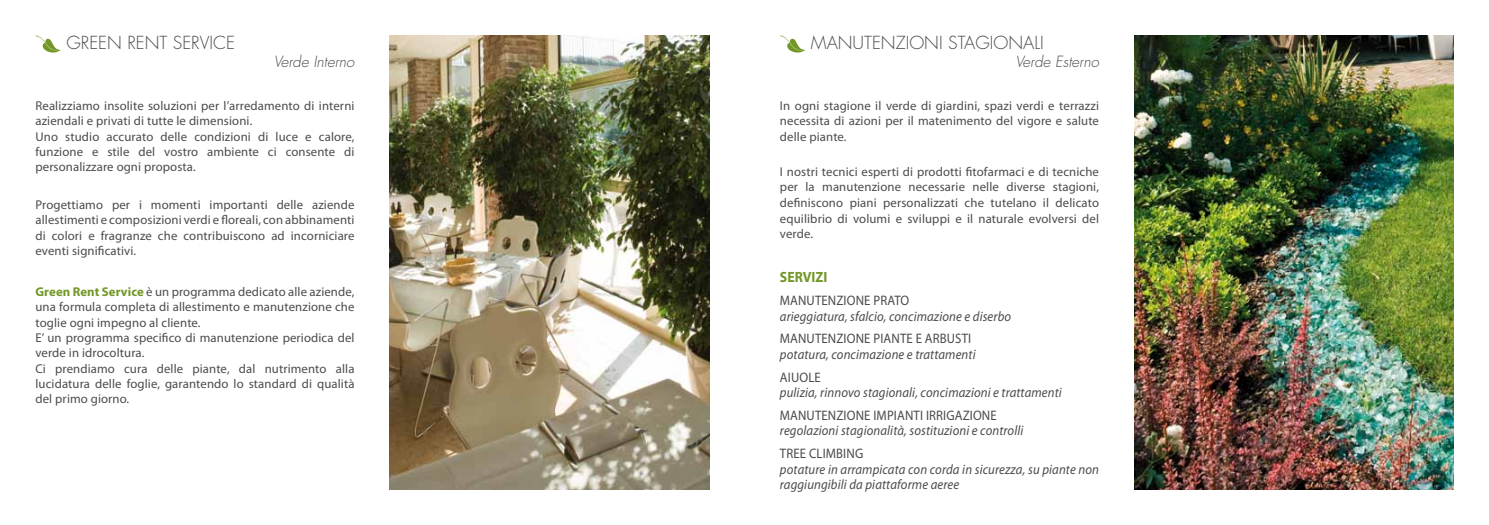
<style>
.page{position:relative;width:1489px;height:525px;background:#fff}
.page>*{position:absolute;margin:0;border:0;box-sizing:border-box;transform-origin:0 0}
.t1{font:300 17.5px "Futura";color:#4b4b4d}
.t2{font:italic 300 15px "Futura";color:#4b4b4d}
.t3{font:700 14.88px "Myriad Pro";color:#729726;scale:.93 1}
.t4{font:italic 13.75px/15.6px "Myriad Pro";letter-spacing:.01em;color:#4b4b4d;scale:.93 1}
.t5{font:13.75px "Myriad Pro";letter-spacing:.01em;color:#4b4b4d;scale:.93 1}
.t6{font:12.75px/15.2px "Myriad Pro";letter-spacing:.01em;color:#4b4b4d;text-align:justify}
.s1{font-weight:700;color:#729726}
</style>
<div class="page">
<svg style="left:780px;top:35px;width:25px;height:18px"></svg>
<svg style="left:35px;top:35px;width:26px;height:18px"></svg>
<img style="left:1134px;top:35px;width:319px;height:454px">
<img style="left:390px;top:35px;width:319px;height:454px">
<h1 class="t1" style="left:66px;top:32px;width:170px">GREEN RENT SERVICE</h1>
<p class="t2" style="left:274px;top:52px;width:82px">Verde Interno</p>
<p class="t6" style="left:35px;top:98px;width:320px;text-align:left">Realizziamo insolite soluzioni per l’arredamento di interni aziendali e privati di tutte le dimensioni.<br>Uno studio accurato delle condizioni di luce e calore, funzione e stile del vostro ambiente ci consente di personalizzare ogni proposta.</p>
<p class="t6" style="left:35px;top:197px;width:320px">Progettiamo per i momenti importanti delle aziende allestimenti e composizioni verdi e floreali, con abbinamenti di colori e fragranze che contribuiscono ad incorniciare eventi significativi.</p>
<p class="t6" style="left:35px;top:284px;width:320px;text-align:left"><span class="s1">Green Rent Service</span> è un programma dedicato alle aziende, una formula completa di allestimento e manutenzione che toglie ogni impegno al cliente.<br>E’ un programma specifico di manutenzione periodica del verde in idrocoltura.<br>Ci prendiamo cura delle piante, dal nutrimento alla lucidatura delle foglie, garantendo lo standard di qualità del primo giorno.</p>
<h1 class="t1" style="left:811px;top:32px;width:234px">MANUTENZIONI STAGIONALI</h1>
<p class="t2" style="left:1015px;top:52px;width:85px">Verde Esterno</p>
<p class="t6" style="left:780px;top:97px;width:320px;line-height:15.6px">In ogni stagione il verde di giardini, spazi verdi e terrazzi necessita di azioni per il matenimento del vigore e salute delle piante.</p>
<p class="t6" style="left:780px;top:163px;width:320px;line-height:15.6px">I nostri tecnici esperti di prodotti fitofarmaci e di tecniche per la manutenzione necessarie nelle diverse stagioni, definiscono piani personalizzati che tutelano il delicato equilibrio di volumi e sviluppi e il naturale evolversi del verde.</p>
<p class="t3" style="left:780px;top:267px;width:52px">SERVIZI</p>
<p class="t5" style="left:780px;top:292px;width:141px">MANUTENZIONE PRATO</p>
<p class="t4" style="left:780px;top:308px;width:250px">arieggiatura, sfalcio, concimazione e diserbo</p>
<p class="t5" style="left:780px;top:330px;width:207px">MANUTENZIONE PIANTE E ARBUSTI</p>
<p class="t4" style="left:780px;top:346px;width:212px">potatura, concimazione e trattamenti</p>
<p class="t5" style="left:780px;top:368px;width:45px">AIUOLE</p>
<p class="t4" style="left:780px;top:384px;width:304px">pulizia, rinnovo stagionali, concimazioni e trattamenti</p>
<p class="t5" style="left:780px;top:406px;width:235px">MANUTENZIONE IMPIANTI IRRIGAZIONE</p>
<p class="t4" style="left:780px;top:422px;width:263px">regolazioni stagionalità, sostituzioni e controlli</p>
<p class="t5" style="left:780px;top:445px;width:91px">TREE CLIMBING</p>
<p class="t4" style="left:780px;top:461px;width:344px">potature in arrampicata con corda in sicurezza, su piante non raggiungibili da piattaforme aeree</p>
</div>
